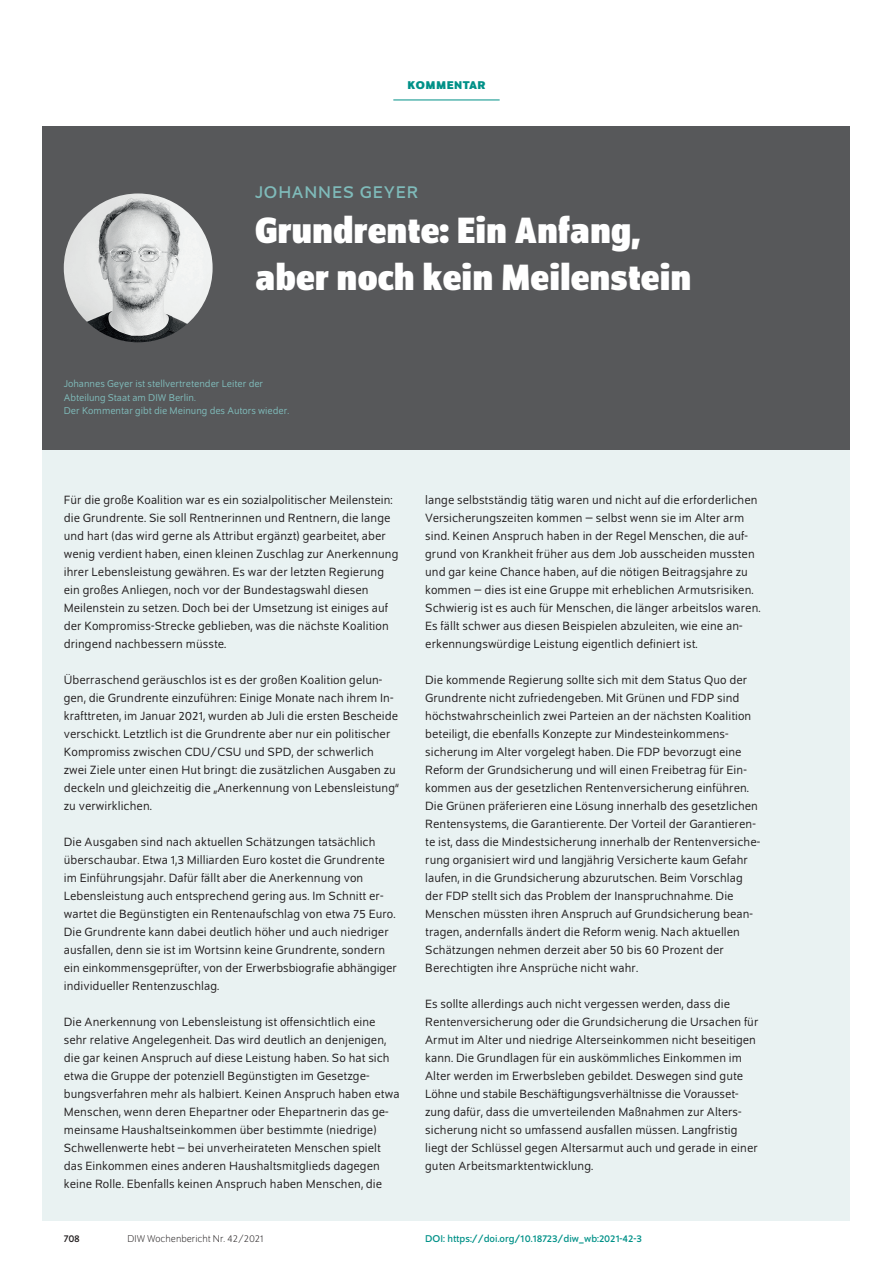
<style>
.page{position:relative;width:893px;height:1263px;background:#fff}
.page>*{position:absolute;margin:0;border:0;box-sizing:border-box;transform-origin:0 0}
.t1{font:700 semi-condensed 39px/46.8px "Schumpeter";color:#fff}
.t2{font:18px "Schumpeter";letter-spacing:.05em;color:#7fbbba}
.t3{font:12.75px/18px "Schumpeter Blond";letter-spacing:.005em;color:#231f20}
.t4{font:700 12px "Schumpeter";letter-spacing:.04em;color:#009188}
.t5{font:10.5px/13.5px "Schumpeter Blond";color:#7fbbba}
.t6{font:10.5px "Schumpeter";color:#009188}
.t7{font:300 10.5px "Schumpeter";color:#231f20}
.t8{font:10.5px "Schumpeter";color:#231f20}
</style>
<div class="page">
<div style="left:43px;top:126px;width:807px;height:324px;background:#57585a"></div>
<hr style="left:393px;top:100px;width:107px;height:1px;background:#009188">
<img style="left:64px;top:193px;width:149px;height:149px;border-radius:74px">
<div style="left:43px;top:450px;width:807px;height:770px;background:#e9f2f2"></div>
<p class="t4" style="left:407px;top:79px;width:80px">KOMMENTAR</p>
<h2 class="t2" style="left:255px;top:183px;width:165px">JOHANNES GEYER</h2>
<h1 class="t1" style="left:255px;top:207px;width:438px">Grundrente: Ein Anfang, aber noch kein Meilenstein</h1>
<p class="t5" style="left:64px;top:377px;width:227px">Johannes Geyer ist stellvertretender Leiter der<br>Abteilung Staat am DIW Berlin.<br>Der Kommentar gibt die Meinung des Autors wieder.</p>
<p class="t3" style="left:64px;top:491px;width:336px">Für die große Koalition war es ein sozialpolitischer Meilenstein: die Grundrente. Sie soll Rentnerinnen und Rentnern, die lange und hart (das wird gerne als Attribut ergänzt) gearbeitet, aber wenig verdient haben, einen kleinen Zuschlag zur Anerkennung ihrer Lebensleistung gewähren. Es war der letzten Regierung ein großes Anliegen, noch vor der Bundestagswahl diesen Meilenstein zu setzen. Doch bei der Umsetzung ist einiges auf der Kompromiss-Strecke geblieben, was die nächste Koalition dringend nachbessern müsste.</p>
<p class="t3" style="left:64px;top:671px;width:337px">Überraschend geräuschlos ist es der großen Koalition gelun&shy;gen, die Grundrente einzuführen: Einige Monate nach ihrem In&shy;krafttreten, im Januar 2021, wurden ab Juli die ersten Bescheide verschickt. Letztlich ist die Grundrente aber nur ein politischer Kompromiss zwischen CDU/CSU und SPD, der schwerlich zwei Ziele unter einen Hut bringt: die zusätzlichen Ausgaben zu deckeln und gleichzeitig die „Anerkennung von Lebensleistung“ zu verwirklichen.</p>
<p class="t3" style="left:64px;top:833px;width:335px">Die Ausgaben sind nach aktuellen Schätzungen tatsächlich überschaubar. Etwa 1,3 Milliarden Euro kostet die Grundrente im Einführungsjahr. Dafür fällt aber die Anerkennung von Lebensleistung auch entsprechend gering aus. Im Schnitt er&shy;wartet die Begünstigten ein Rentenaufschlag von etwa 75 Euro.<br>Die Grundrente kann dabei deutlich höher und auch niedriger ausfallen, denn sie ist im Wortsinn keine Grundrente, sondern ein einkommensgeprüfter, von der Erwerbsbiografie abhängiger individueller Rentenzuschlag.</p>
<p class="t3" style="left:64px;top:1013px;width:337px">Die Anerkennung von Lebensleistung ist offensichtlich eine sehr relative Angelegenheit. Das wird deutlich an denjenigen, die gar keinen Anspruch auf diese Leistung haben. So hat sich etwa die Gruppe der potenziell Begünstigten im Gesetzge&shy;bungsverfahren mehr als halbiert. Keinen Anspruch haben etwa Menschen, wenn deren Ehepartner oder Ehepartnerin das ge&shy;meinsame Haushaltseinkommen über bestimmte (niedrige)<br>Schwellenwerte hebt – bei unverheirateten Menschen spielt das Einkommen eines anderen Haushaltsmitglieds dagegen keine Rolle. Ebenfalls keinen Anspruch haben Menschen, die</p>
<p class="t3" style="left:425px;top:491px;width:337px">lange selbstständig tätig waren und nicht auf die erforderlichen Versicherungszeiten kommen – selbst wenn sie im Alter arm sind. Keinen Anspruch haben in der Regel Menschen, die auf&shy;grund von Krankheit früher aus dem Job ausscheiden mussten und gar keine Chance haben, auf die nötigen Beitragsjahre zu kommen – dies ist eine Gruppe mit erheblichen Armutsrisiken.<br>Schwierig ist es auch für Menschen, die länger arbeitslos waren.<br>Es fällt schwer aus diesen Beispielen abzuleiten, wie eine an&shy;erkennungswürdige Leistung eigentlich definiert ist.</p>
<p class="t3" style="left:425px;top:671px;width:337px">Die kommende Regierung sollte sich mit dem Status Quo der Grundrente nicht zufriedengeben. Mit Grünen und FDP sind höchstwahrscheinlich zwei Parteien an der nächsten Koalition beteiligt, die ebenfalls Konzepte zur Mindesteinkommens&shy;sicherung im Alter vorgelegt haben. Die FDP bevorzugt eine Reform der Grundsicherung und will einen Freibetrag für Ein&shy;kommen aus der gesetzlichen Rentenversicherung einführen.<br>Die Grünen präferieren eine Lösung innerhalb des gesetzlichen Rentensystems, die Garantierente. Der Vorteil der Garantieren&shy;te ist, dass die Mindestsicherung innerhalb der Rentenversiche&shy;rung organisiert wird und langjährig Versicherte kaum Gefahr laufen, in die Grundsicherung abzurutschen. Beim Vorschlag der FDP stellt sich das Problem der Inanspruchnahme. Die Menschen müssten ihren Anspruch auf Grundsicherung bean&shy;tragen, andernfalls ändert die Reform wenig. Nach aktuellen Schätzungen nehmen derzeit aber 50 bis 60 Prozent der Berechtigten ihre Ansprüche nicht wahr.</p>
<p class="t3" style="left:425px;top:995px;width:335px">Es sollte allerdings auch nicht vergessen werden, dass die Rentenversicherung oder die Grundsicherung die Ursachen für Armut im Alter und niedrige Alterseinkommen nicht beseitigen kann. Die Grundlagen für ein auskömmliches Einkommen im Alter werden im Erwerbsleben gebildet. Deswegen sind gute Löhne und stabile Beschäftigungsverhältnisse die Vorausset&shy;zung dafür, dass die umverteilenden Maßnahmen zur Alters&shy;sicherung nicht so umfassend ausfallen müssen. Langfristig liegt der Schlüssel gegen Altersarmut auch und gerade in einer guten Arbeitsmarktentwicklung.</p>
<p class="t8" style="left:64px;top:1233px;width:18px">708</p>
<p class="t7" style="left:128px;top:1234px;width:137px">DIW Wochenbericht Nr. 42/2021</p>
<p class="t6" style="left:425px;top:1233px;width:218px">DOI: https://doi.org/10.18723/diw_wb:2021-42-3</p>
</div>
